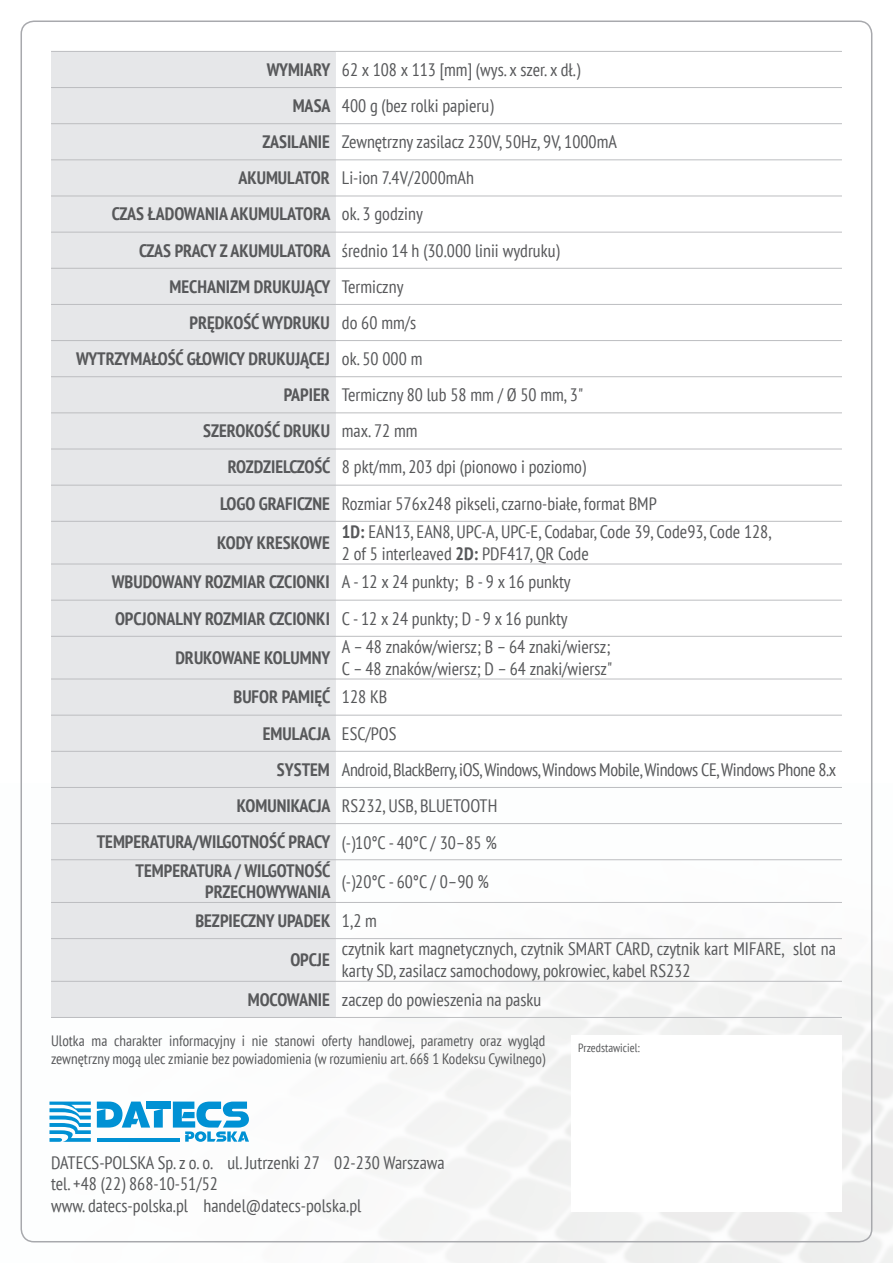
<style>
.page{position:relative;width:893px;height:1263px;background:#fff}
.page>*{position:absolute;margin:0;border:0;box-sizing:border-box;transform-origin:0 0}
.t1{font:condensed 18px/21.6px "PT Sans";color:#57585a}
.t2{font:700 condensed 18px/21.6px "PT Sans";color:#57585a;text-align:right}
.t3{font:condensed 18px "PT Sans";letter-spacing:-.02em;color:#57585a}
.t4{font:condensed 15px/18px "PT Sans";color:#57585a}
.t5{font:condensed 12px "PT Sans";color:#57585a}
.s1{font-weight:700}
.s2{font-weight:400}
</style>
<div class="page">
<img style="left:20px;top:20px;width:873px;height:1243px">
<div style="left:51px;top:52px;width:285px;height:965px;background:#e6e7e9"></div>
<div style="left:51px;top:902px;width:285px;height:36px;background:#e6e7e9"></div>
<hr style="left:51px;top:51px;width:285px;height:1px;background:#bcbdc0">
<hr style="left:336px;top:51px;width:506px;height:1px;background:#bcbdc0">
<hr style="left:51px;top:87px;width:285px;height:1px;background:#bcbdc0">
<hr style="left:336px;top:87px;width:506px;height:1px;background:#bcbdc0">
<hr style="left:51px;top:123px;width:285px;height:1px;background:#bcbdc0">
<hr style="left:336px;top:123px;width:506px;height:1px;background:#bcbdc0">
<hr style="left:51px;top:159px;width:285px;height:1px;background:#bcbdc0">
<hr style="left:336px;top:159px;width:506px;height:1px;background:#bcbdc0">
<hr style="left:51px;top:196px;width:285px;height:1px;background:#bcbdc0">
<hr style="left:336px;top:196px;width:506px;height:1px;background:#bcbdc0">
<hr style="left:51px;top:232px;width:285px;height:1px;background:#bcbdc0">
<hr style="left:336px;top:232px;width:506px;height:1px;background:#bcbdc0">
<hr style="left:51px;top:268px;width:285px;height:1px;background:#bcbdc0">
<hr style="left:336px;top:268px;width:506px;height:1px;background:#bcbdc0">
<hr style="left:51px;top:304px;width:285px;height:1px;background:#bcbdc0">
<hr style="left:336px;top:304px;width:506px;height:1px;background:#bcbdc0">
<hr style="left:51px;top:340px;width:285px;height:1px;background:#bcbdc0">
<hr style="left:336px;top:340px;width:506px;height:1px;background:#bcbdc0">
<hr style="left:51px;top:376px;width:285px;height:1px;background:#bcbdc0">
<hr style="left:336px;top:376px;width:506px;height:1px;background:#bcbdc0">
<hr style="left:51px;top:412px;width:285px;height:1px;background:#bcbdc0">
<hr style="left:336px;top:412px;width:506px;height:1px;background:#bcbdc0">
<hr style="left:51px;top:449px;width:285px;height:1px;background:#bcbdc0">
<hr style="left:336px;top:449px;width:506px;height:1px;background:#bcbdc0">
<hr style="left:51px;top:485px;width:285px;height:1px;background:#bcbdc0">
<hr style="left:336px;top:485px;width:506px;height:1px;background:#bcbdc0">
<hr style="left:51px;top:521px;width:285px;height:1px;background:#bcbdc0">
<hr style="left:336px;top:521px;width:506px;height:1px;background:#bcbdc0">
<hr style="left:51px;top:564px;width:285px;height:1px;background:#bcbdc0">
<hr style="left:336px;top:564px;width:506px;height:1px;background:#bcbdc0">
<hr style="left:51px;top:600px;width:285px;height:1px;background:#bcbdc0">
<hr style="left:336px;top:600px;width:506px;height:1px;background:#bcbdc0">
<hr style="left:51px;top:636px;width:285px;height:1px;background:#bcbdc0">
<hr style="left:336px;top:636px;width:506px;height:1px;background:#bcbdc0">
<hr style="left:51px;top:679px;width:285px;height:1px;background:#bcbdc0">
<hr style="left:51px;top:715px;width:285px;height:1px;background:#bcbdc0">
<hr style="left:51px;top:751px;width:285px;height:1px;background:#bcbdc0">
<hr style="left:51px;top:787px;width:285px;height:1px;background:#bcbdc0">
<hr style="left:51px;top:823px;width:285px;height:1px;background:#bcbdc0">
<hr style="left:51px;top:859px;width:285px;height:1px;background:#bcbdc0">
<hr style="left:51px;top:981px;width:285px;height:1px;background:#bcbdc0">
<hr style="left:51px;top:1017px;width:285px;height:1px;background:#bcbdc0">
<hr style="left:336px;top:679px;width:506px;height:1px;background:#bcbdc0">
<hr style="left:336px;top:715px;width:506px;height:1px;background:#bcbdc0">
<hr style="left:336px;top:751px;width:506px;height:1px;background:#bcbdc0">
<hr style="left:336px;top:787px;width:506px;height:1px;background:#bcbdc0">
<hr style="left:336px;top:823px;width:506px;height:1px;background:#bcbdc0">
<hr style="left:336px;top:859px;width:506px;height:1px;background:#bcbdc0">
<hr style="left:336px;top:981px;width:506px;height:1px;background:#bcbdc0">
<hr style="left:336px;top:1017px;width:506px;height:1px;background:#bcbdc0">
<hr style="left:51px;top:902px;width:285px;height:1px;background:#bcbdc0">
<hr style="left:51px;top:938px;width:285px;height:1px;background:#bcbdc0">
<hr style="left:336px;top:902px;width:506px;height:1px;background:#bcbdc0">
<hr style="left:336px;top:938px;width:506px;height:1px;background:#bcbdc0">
<div style="left:572px;top:1035px;width:270px;height:177px;background:#fff"></div>
<svg style="left:49px;top:1101px;width:42px;height:41px"></svg>
<hr style="left:97px;top:1138px;width:82px;height:4px;background:#0091d4">
<div style="left:146px;top:1101px;width:24px;height:8px;background:#0091d4"></div>
<svg style="left:97px;top:1101px;width:66px;height:26px"></svg>
<svg style="left:173px;top:1101px;width:76px;height:41px"></svg>
<p class="t1" style="left:267px;top:58px;width:315px"><span class="s1">WYMIARY</span> 62 x 108 x 113 [mm] (wys. x szer. x dł.)</p>
<p class="t1" style="left:293px;top:94px;width:202px"><span class="s1">MASA</span> 400 g (bez rolki papieru)</p>
<p class="t1" style="left:262px;top:131px;width:356px"><span class="s1">ZASILANIE</span> Zewnętrzny zasilacz 230V, 50Hz, 9V, 1000mA</p>
<p class="t1" style="left:238px;top:167px;width:237px"><span class="s1">AKUMULATOR</span> Li-ion 7.4V/2000mAh</p>
<p class="t2" style="left:112px;top:203px;width:312px">CZAS ŁADOWANIA AKUMULATORA <span class="s2">ok. 3 godziny</span></p>
<p class="t1" style="left:139px;top:239px;width:422px"><span class="s1">CZAS PRACY Z AKUMULATORA</span> średnio 14 h (30.000 linii wydruku)</p>
<p class="t2" style="left:170px;top:275px;width:235px">MECHANIZM DRUKUJĄCY <span class="s2">Termiczny</span></p>
<p class="t2" style="left:190px;top:311px;width:228px">PRĘDKOŚĆ WYDRUKU <span class="s2">do 60 mm/s</span></p>
<p class="t2" style="left:76px;top:347px;width:348px">WYTRZYMAŁOŚĆ GŁOWICY DRUKUJĄCEJ <span class="s2">ok. 50 000 m</span></p>
<p class="t1" style="left:284px;top:384px;width:301px"><span class="s1">PAPIER</span> Termiczny 80 lub 58 mm / Ø 50 mm, 3"</p>
<p class="t2" style="left:203px;top:420px;width:216px">SZEROKOŚĆ DRUKU <span class="s2">max. 72 mm</span></p>
<p class="t1" style="left:228px;top:456px;width:360px"><span class="s1">ROZDZIELCZOŚĆ</span> 8 pkt/mm, 203 dpi (pionowo i poziomo)</p>
<p class="t1" style="left:220px;top:492px;width:438px"><span class="s1">LOGO GRAFICZNE</span> Rozmiar 576x248 pikseli, czarno-białe, format BMP</p>
<p class="t2" style="left:217px;top:531px;width:114px">KODY KRESKOWE</p>
<p class="t1" style="left:342px;top:521px;width:431px"><span class="s1">1D:</span> EAN13, EAN8, UPC-A, UPC-E, Codabar, Code 39, Code93, Code 128,<br>2 of 5 interleaved <span class="s1">2D:</span> PDF417, QR Code</p>
<p class="t1" style="left:112px;top:564px;width:460px;line-height:36.2px"><span class="s1">WBUDOWANY ROZMIAR CZCIONKI</span> A - 12 x 24 punkty; B - 9 x 16 punkty<br><span class="s1">OPCJONALNY ROZMIAR CZCIONKI</span> C - 12 x 24 punkty; D - 9 x 16 punkty</p>
<p class="t2" style="left:175px;top:646px;width:156px">DRUKOWANE KOLUMNY</p>
<p class="t1" style="left:342px;top:636px;width:272px">A – 48 znaków/wiersz; B – 64 znaki/wiersz;<br>C – 48 znaków/wiersz; D – 64 znaki/wiersz"</p>
<p class="t2" style="left:234px;top:686px;width:155px">BUFOR PAMIĘĆ <span class="s2">128 KB</span></p>
<p class="t2" style="left:263px;top:722px;width:135px">EMULACJA <span class="s2">ESC/POS</span></p>
<p class="t3" style="left:277px;top:758px;width:561px"><span class="s1">SYSTEM</span> Android, BlackBerry, iOS, Windows, Windows Mobile, Windows CE, Windows Phone 8.x</p>
<p class="t1" style="left:237px;top:794px;width:262px"><span class="s1">KOMUNIKACJA</span> RS232, USB, BLUETOOTH</p>
<p class="t2" style="left:97px;top:830px;width:402px">TEMPERATURA/WILGOTNOŚĆ PRACY <span class="s2">(-)10°C - 40°C / 30–85 %</span></p>
<p class="t2" style="left:136px;top:859px;width:197px">TEMPERATURA / WILGOTNOŚĆ<br>PRZECHOWYWANIA</p>
<p class="t1" style="left:342px;top:870px;width:148px">(-)20°C - 60°C / 0–90 %</p>
<p class="t2" style="left:195px;top:910px;width:183px">BEZPIECZNY UPADEK <span class="s2">1,2 m</span></p>
<p class="t2" style="left:290px;top:949px;width:41px">OPCJE</p>
<p class="t1" style="left:342px;top:938px;width:495px">czytnik kart magnetycznych, czytnik SMART CARD, czytnik kart MIFARE, slot na karty SD, zasilacz samochodowy, pokrowiec, kabel RS232</p>
<p class="t1" style="left:248px;top:988px;width:295px"><span class="s1">MOCOWANIE</span> zaczep do powieszenia na pasku</p>
<p class="t4" style="left:51px;top:1031px;width:496px">Ulotka ma charakter informacyjny i nie stanowi oferty handlowej, parametry oraz wygląd zewnętrzny mogą ulec zmianie bez powiadomienia (w rozumieniu art. 66§ 1 Kodeksu Cywilnego)</p>
<p class="t5" style="left:578px;top:1040px;width:63px">Przedstawiciel:</p>
<p class="t1" style="left:51px;top:1151px;width:395px">DATECS-POLSKA Sp. z o. o. ul. Jutrzenki 27 02-230 Warszawa tel. +48 (22) 868-10-51/52<br>www. datecs-polska.pl handel@datecs-polska.pl</p>
</div>
